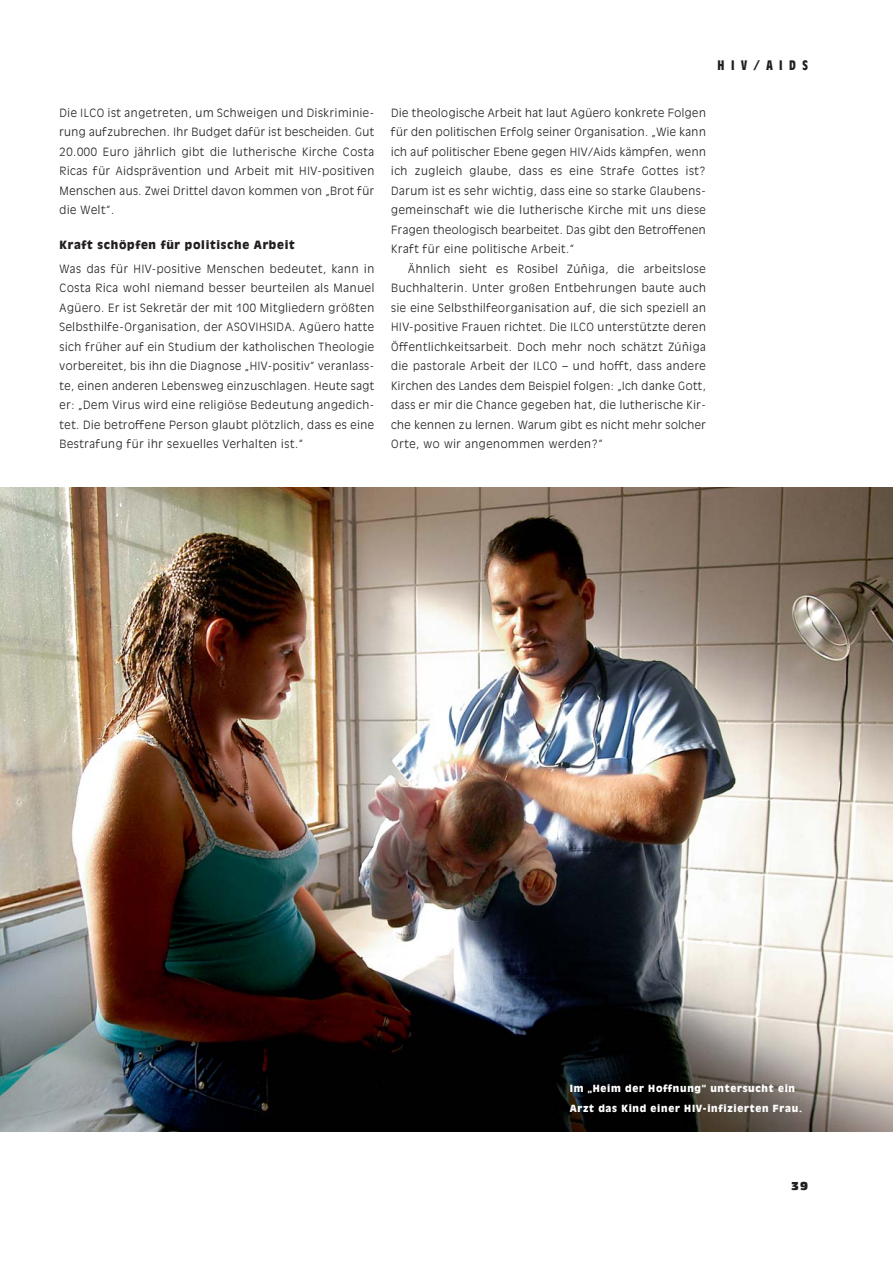
<style>
.page{position:relative;width:893px;height:1263px;background:#fff}
.page>*{position:absolute;margin:0;border:0;box-sizing:border-box;transform-origin:0 0}
.t1{font:700 condensed 13.5px "Antique Olive";letter-spacing:.48em;color:#231f20}
.t2{font:300 11.25px/19.5px "Antique Olive";letter-spacing:.055em;color:#231f20;text-align:justify}
.t3{font:900 11.25px "Antique Olive";letter-spacing:.06em;color:#231f20}
.t4{font:11.25px "Antique Olive Compact";color:#231f20}
.t5{font:900 9.75px/19.5px "Antique Olive";letter-spacing:.075em;color:#fff}
</style>
<div class="page">
<img style="left:0;top:487px;width:893px;height:644px">
<p class="t2" style="left:60px;top:104px;width:316px">Die ILCO ist angetreten, um Schweigen und Diskriminie&shy;rung aufzubrechen. Ihr Budget dafür ist bescheiden. Gut 20.000 Euro jährlich gibt die lutherische Kirche Costa Ricas für Aidsprävention und Arbeit mit HIV-positiven Menschen aus. Zwei Drittel davon kommen von „Brot für die Welt“.</p>
<p class="t3" style="left:60px;top:240px;width:237px">Kraft schöpfen für politische Arbeit</p>
<p class="t2" style="left:60px;top:260px;width:316px">Was das für HIV-positive Menschen bedeutet, kann in Costa Rica wohl niemand besser beurteilen als Manuel Agüero. Er ist Sekretär der mit 100 Mitgliedern größten Selbsthilfe-Organisation, der ASOVIHSIDA. Agüero hatte sich früher auf ein Studium der katholischen Theologie vorbereitet, bis ihn die Diagnose „HIV-positiv“ veranlass&shy;te, einen anderen Lebensweg einzuschlagen. Heute sagt er: „Dem Virus wird eine religiöse Bedeutung angedich&shy;tet. Die betroffene Person glaubt plötzlich, dass es eine Bestrafung für ihr sexuelles Verhalten ist.“</p>
<p class="t1" style="left:718px;top:60px;width:92px">HIV/AIDS</p>
<p class="t2" style="left:391px;top:104px;width:316px">Die theologische Arbeit hat laut Agüero konkrete Folgen für den politischen Erfolg seiner Organisation. „Wie kann ich auf politischer Ebene gegen HIV/Aids kämpfen, wenn ich zugleich glaube, dass es eine Strafe Gottes ist?<br>Darum ist es sehr wichtig, dass eine so starke Glaubens&shy;gemeinschaft wie die lutherische Kirche mit uns diese Fragen theologisch bearbeitet. Das gibt den Betroffenen Kraft für eine politische Arbeit.“</p>
<p class="t2" style="left:391px;top:260px;width:316px;text-indent:17px">Ähnlich sieht es Rosibel Zúñiga, die arbeitslose Buchhalterin. Unter großen Entbehrungen baute auch sie eine Selbsthilfeorganisation auf, die sich speziell an HIV-positive Frauen richtet. Die ILCO unterstützte deren Öffentlichkeitsarbeit. Doch mehr noch schätzt Zúñiga die pastorale Arbeit der ILCO – und hofft, dass andere Kirchen des Landes dem Beispiel folgen: „Ich danke Gott, dass er mir die Chance gegeben hat, die lutherische Kir&shy;che kennen zu lernen. Warum gibt es nicht mehr solcher Orte, wo wir angenommen werden?“</p>
<p class="t5" style="left:570px;top:1079px;width:234px">Im „Heim der Hoffnung“ untersucht ein<br>Arzt das Kind einer HIV-infizierten Frau.</p>
<p class="t4" style="left:791px;top:1181px;width:18px">39</p>
</div>
